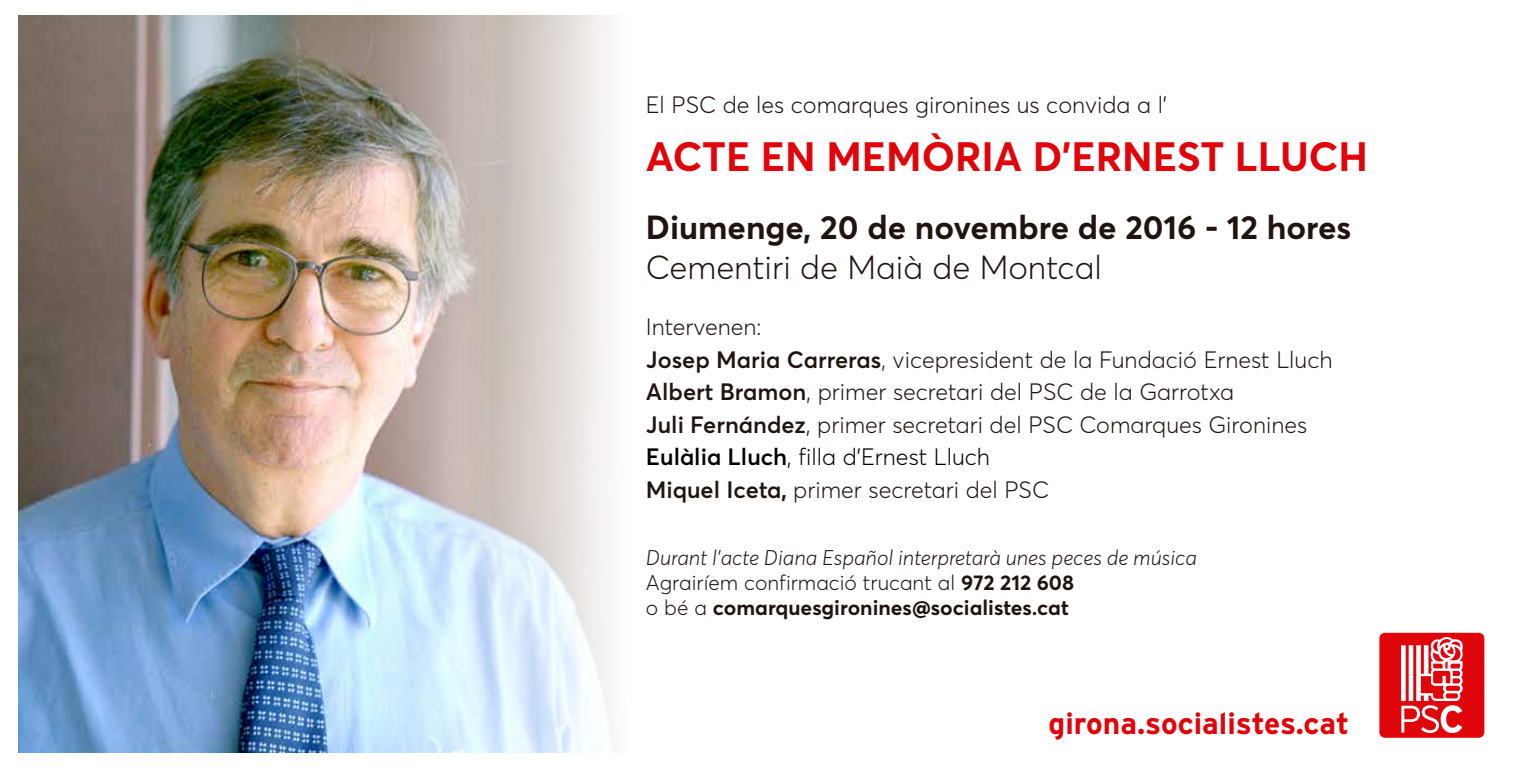
<style>
.page{position:relative;width:1536px;height:768px;background:#fff}
.page>*{position:absolute;margin:0;border:0;box-sizing:border-box;transform-origin:0 0}
.t1{font:700 40.5px "Averta Std";color:#e0040b}
.t2{font:700 33px "Averta Std";color:#1f1410}
.t3{font:300 33px "Averta Std";color:#1f1410}
.t4{font:700 30px "Interstate";color:#e0040b}
.t5{font:300 23.4px/32.5px "Averta Std";color:#1f1410}
.t6{font:italic 300 21px/25.2px "Averta Std";color:#1f1410}
.s1{font-weight:600}
.s2{font-weight:600;color:#000}
.s3{color:#000}
.s4{font-weight:700}
.s5{font-style:normal}
.s6{font-weight:700;font-style:normal}
</style>
<div class="page">
<div style="left:1379px;top:633px;width:105px;height:105px;background:#e0040b;border-radius:6px"></div>
<svg style="left:1401px;top:637px;width:62px;height:96px"></svg>
<img style="left:18px;top:15px;width:353px;height:738px">
<svg style="left:371px;top:15px;width:238px;height:738px;background:#d4d3d4"></svg>
<p class="t5" style="left:646px;top:88px;width:523px">El PSC de les comarques gironines us convida a l’</p>
<h1 class="t1" style="left:646px;top:131px;width:723px">ACTE EN MEMÒRIA D'ERNEST LLUCH</h1>
<h2 class="t2" style="left:646px;top:207px;width:707px">Diumenge, 20 de novembre de 2016 - 12 hores</h2>
<h2 class="t3" style="left:646px;top:247px;width:457px">Cementiri de Maià de Montcal</h2>
<p class="t5" style="left:646px;top:310px;width:688px">Intervenen:<br><span class="s1">Josep Maria Carreras</span>, vicepresident de la Fundació Ernest Lluch <span class="s1">Albert Bramon</span>, primer secretari del PSC de la Garrotxa<br><span class="s1">Juli Fernández</span>, primer secretari del PSC Comarques Gironines <span class="s2">Eulàlia Lluch</span><span class="s3">, filla d’Ernest Lluch<br></span><span class="s1">Miquel Iceta</span><span class="s4">,</span> primer secretari del PSC</p>
<p class="t6" style="left:646px;top:546px;width:553px">Durant l’acte Diana Español interpretarà unes peces de música<br><span class="s5">Agrairíem confirmació trucant al</span> <span class="s6">972 212 608<br></span><span class="s5">o bé a</span> <span class="s6">comarquesgironines@socialistes.cat</span></p>
<p class="t4" style="left:1049px;top:707px;width:302px">girona.socialistes.cat</p>
</div>
